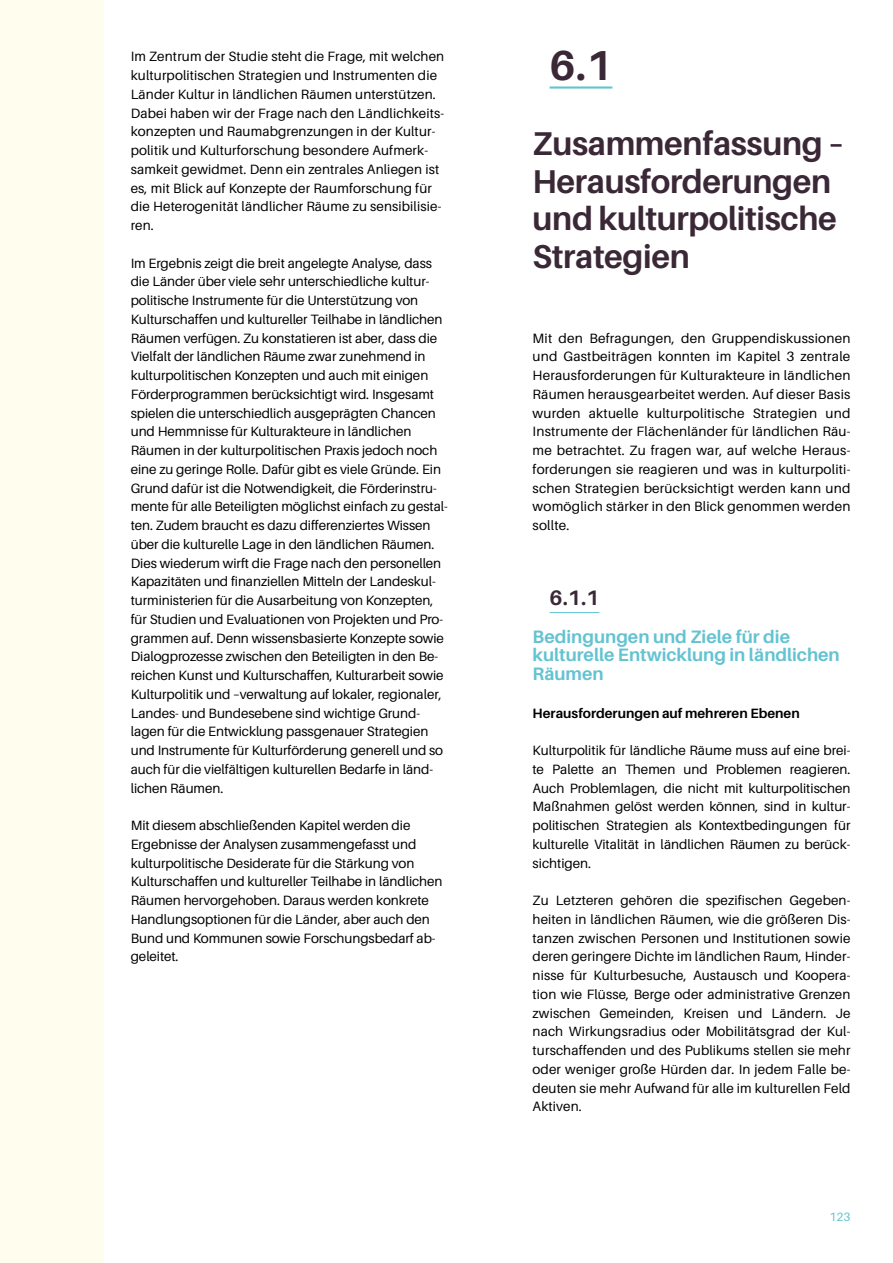
<style>
.page{position:relative;width:893px;height:1263px;background:#fff}
.page>*{position:absolute;margin:0;border:0;box-sizing:border-box;transform-origin:0 0}
.t1{font:700 42px "Aileron";color:#3b2837}
.t2{font:700 33px/37.5px "Aileron";letter-spacing:-.01em;color:#3b2837}
.t3{font:700 21px "Aileron";color:#3b2837}
.t4{font:700 18px/18.8px "Aileron";color:#63c3d1}
.t5{font:13.5px/18.8px "Aileron";letter-spacing:-.005em;color:#000}
.t6{font:700 13.5px "Aileron";color:#000}
.t7{font:12px "Aileron";color:#63c3d1}
</style>
<div class="page">
<div style="left:0;top:0;width:104px;height:1263px;background:#fffdee"></div>
<hr style="left:550px;top:86px;width:62px;height:3px;background:#63c3d1">
<hr style="left:550px;top:612px;width:49px;height:1px;background:#63c3d1">
<p class="t5" style="left:131px;top:47px;width:315px">Im Zentrum der Studie steht die Frage, mit welchen kulturpolitischen Strategien und Instrumenten die Länder Kultur in ländlichen Räumen unterstützen.<br>Dabei haben wir der Frage nach den Ländlichkeits&shy;konzepten und Raumabgrenzungen in der Kultur&shy;politik und Kulturforschung besondere Aufmerk&shy;samkeit gewidmet. Denn ein zentrales Anliegen ist es, mit Blick auf Konzepte der Raumforschung für die Heterogenität ländlicher Räume zu sensibilisie&shy;ren.</p>
<p class="t5" style="left:131px;top:254px;width:318px">Im Ergebnis zeigt die breit angelegte Analyse, dass die Länder über viele sehr unterschiedliche kultur&shy;politische Instrumente für die Unterstützung von Kulturschaffen und kultureller Teilhabe in ländlichen Räumen verfügen. Zu konstatieren ist aber, dass die Vielfalt der ländlichen Räume zwar zunehmend in kulturpolitischen Konzepten und auch mit einigen Förderprogrammen berücksichtigt wird. Insgesamt spielen die unterschiedlich ausgeprägten Chancen und Hemmnisse für Kulturakteure in ländlichen Räumen in der kulturpolitischen Praxis jedoch noch eine zu geringe Rolle. Dafür gibt es viele Gründe. Ein Grund dafür ist die Notwendigkeit, die Förderinstru&shy;mente für alle Beteiligten möglichst einfach zu gestal&shy;ten. Zudem braucht es dazu differenziertes Wissen über die kulturelle Lage in den ländlichen Räumen.<br>Dies wiederum wirft die Frage nach den personellen Kapazitäten und finanziellen Mitteln der Landeskul&shy;turministerien für die Ausarbeitung von Konzepten, für Studien und Evaluationen von Projekten und Pro&shy;grammen auf. Denn wissensbasierte Konzepte sowie Dialogprozesse zwischen den Beteiligten in den Be&shy;reichen Kunst und Kulturschaffen, Kulturarbeit sowie Kulturpolitik und –verwaltung auf lokaler, regionaler, Landes- und Bundesebene sind wichtige Grund&shy;lagen für die Entwicklung passgenauer Strategien und Instrumente für Kulturförderung generell und so auch für die vielfältigen kulturellen Bedarfe in länd&shy;lichen Räumen.</p>
<p class="t5" style="left:131px;top:816px;width:313px">Mit diesem abschließenden Kapitel werden die Ergebnisse der Analysen zusammengefasst und kulturpolitische Desiderate für die Stärkung von Kulturschaffen und kultureller Teilhabe in ländlichen Räumen hervorgehoben. Daraus werden konkrete Handlungsoptionen für die Länder, aber auch den Bund und Kommunen sowie Forschungsbedarf ab&shy;geleitet.</p>
<h1 class="t1" style="left:550px;top:42px;width:64px">6.1</h1>
<h2 class="t2" style="left:533px;top:125px;width:313px">Zusammenfassung –<br>Herausforderungen und kulturpolitische<br>Strategien</h2>
<p class="t5" style="left:533px;top:329px;width:319px;text-align:justify">Mit den Befragungen, den Gruppendiskussionen und Gastbeiträgen konnten im Kapitel 3 zentrale Herausforderungen für Kulturakteure in ländlichen Räumen herausgearbeitet werden. Auf dieser Basis wurden aktuelle kulturpolitische Strategien und Instrumente der Flächenländer für ländlichen Räu&shy;me betrachtet. Zu fragen war, auf welche Heraus&shy;forderungen sie reagieren und was in kulturpoliti&shy;schen Strategien berücksichtigt werden kann und womöglich stärker in den Blick genommen werden sollte.</p>
<h3 class="t3" style="left:550px;top:586px;width:51px">6.1.1</h3>
<h3 class="t4" style="left:533px;top:627px;width:309px">Bedingungen und Ziele für die kulturelle Entwicklung in ländlichen<br>Räumen</h3>
<p class="t6" style="left:533px;top:705px;width:269px">Herausforderungen auf mehreren Ebenen</p>
<p class="t5" style="left:533px;top:741px;width:319px;text-align:justify">Kulturpolitik für ländliche Räume muss auf eine brei&shy;te Palette an Themen und Problemen reagieren.<br>Auch Problemlagen, die nicht mit kulturpolitischen Maßnahmen gelöst werden können, sind in kultur&shy;politischen Strategien als Kontextbedingungen für kulturelle Vitalität in ländlichen Räumen zu berück&shy;sichtigen.</p>
<p class="t5" style="left:533px;top:891px;width:319px;text-align:justify">Zu Letzteren gehören die spezifischen Gegeben&shy;heiten in ländlichen Räumen, wie die größeren Dis&shy;tanzen zwischen Personen und Institutionen sowie deren geringere Dichte im ländlichen Raum, Hinder&shy;nisse für Kulturbesuche, Austausch und Koopera&shy;tion wie Flüsse, Berge oder administrative Grenzen zwischen Gemeinden, Kreisen und Ländern. Je nach Wirkungsradius oder Mobilitätsgrad der Kul&shy;turschaffenden und des Publikums stellen sie mehr oder weniger große Hürden dar. In jedem Falle be&shy;deuten sie mehr Aufwand für alle im kulturellen Feld Aktiven.</p>
<p class="t7" style="left:830px;top:1210px;width:22px">123</p>
</div>
